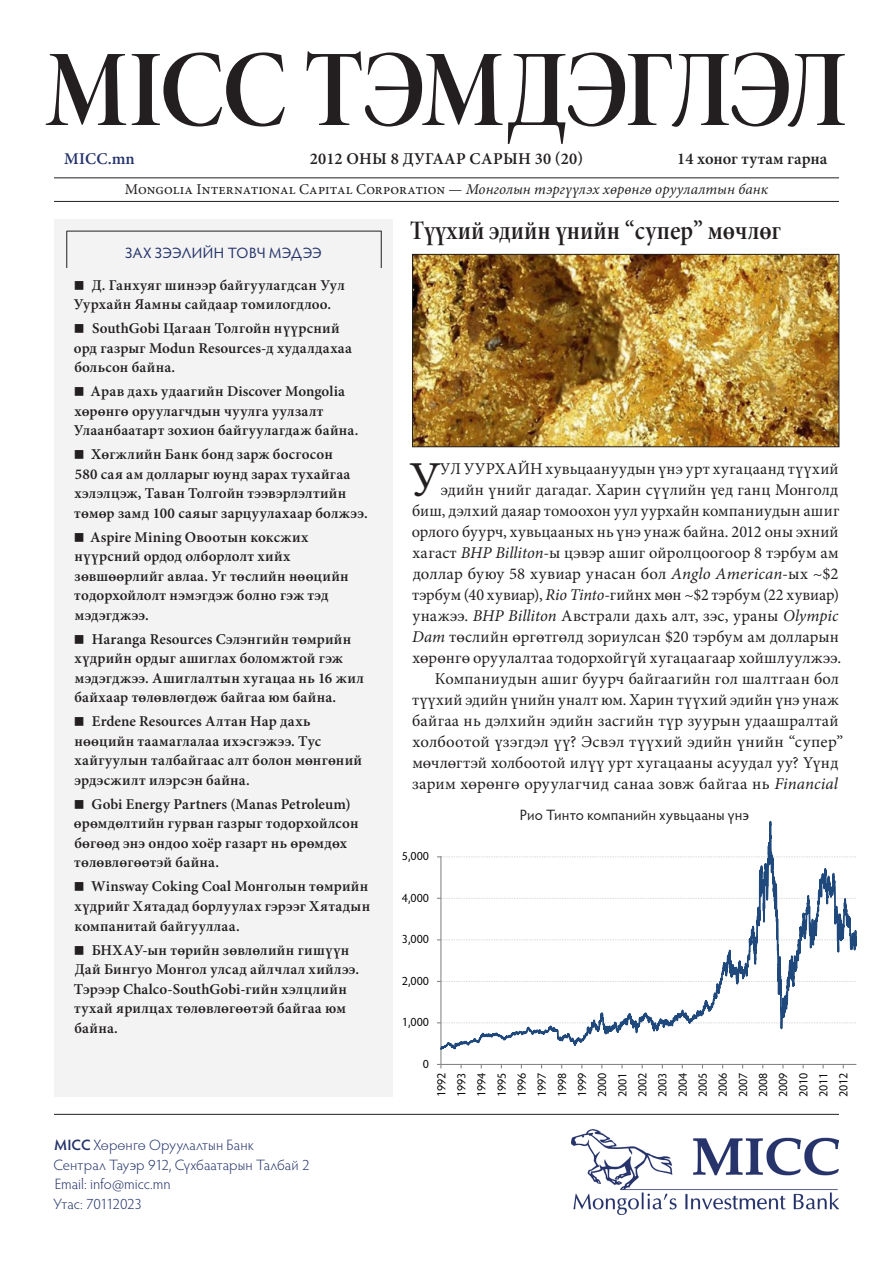
<style>
.page{position:relative;width:893px;height:1263px;background:#fff}
.page>*{position:absolute;margin:0;border:0;box-sizing:border-box;transform-origin:0 0}
.Ner{font:109.5px "Minion Pro Bold Disp";letter-spacing:-.025em;color:#231f20;scale:.9 1}
.Biye_Ehlel{font:48.75px "Minionbolod";color:#231f20}
.GraphTitle{font:27px "Minionbolod Headline";color:#231f20}
.Biye_Ehlel-2{font:16.5px/21px "Minionbolod";letter-spacing:.015em;color:#231f20;text-align:right}
.Biye{font:16.5px/21px "Minionbolod";letter-spacing:.015em;color:#231f20}
.OnSarOdor{font:600 16.5px "Minionbolod";letter-spacing:.01em;color:#231f20}
.OnSarOdor-2{font:600 16.5px "Minionbolod";letter-spacing:.005em;color:#24336b}
.t1{font:600 15px/19.5px "Minionbolod";letter-spacing:.015em;color:#231f20}
.Dugaar{font:15px "Minionbolod";letter-spacing:.005em;color:#231f20}
.Biye_noindent{font:300 15px/19.5px "Hypatia Sans Pro";letter-spacing:.005em;color:#24336b}
.ArTal{font:15px "Hypatia Sans Pro";letter-spacing:.01em;color:#231f20}
.garchig{font:15px "Hypatia Sans Pro";letter-spacing:.025em;color:#24336b}
.Biye_noindent-2{font:300 15px "Hypatia Sans Pro";letter-spacing:-.02em;color:#24336b}
.t2{font:12px/20.1px "Hypatia Sans Pro";letter-spacing:.005em;color:#000;text-align:justify}
.s1{font-style:italic}
.s2{font-family:"Minion Pro";font-weight:400;font-size:30px}
.s3{font-weight:600}
</style>
<div class="page">
<hr style="left:54px;top:1114px;width:785px;height:1px;background:#231f20">
<img style="left:571px;top:1129px;width:268px;height:85px">
<hr style="left:440px;top:820px;width:1px;height:244px;background:#868686">
<hr style="left:441px;top:1064px;width:415px;height:1px;background:#868686">
<svg style="left:437px;top:820px;width:419px;height:231px"></svg>
<div style="left:402px;top:813px;width:47px;height:38px;background:#fff"></div>
<div style="left:436px;top:849px;width:8px;height:7px;background:#fff"></div>
<img style="left:414px;top:256px;width:423px;height:189px">
<div style="left:412px;top:254px;width:427px;height:193px;border:1px solid #231f20"></div>
<div style="left:54px;top:219px;width:339px;height:877px;background:#f3f3f3"></div>
<hr style="left:67px;top:231px;width:314px;height:1px;background:#231f20">
<hr style="left:67px;top:231px;width:1px;height:37px;background:#231f20">
<hr style="left:381px;top:231px;width:1px;height:37px;background:#231f20">
<hr style="left:54px;top:178px;width:785px;height:1px;background:#231f20">
<hr style="left:54px;top:201px;width:785px;height:1px;background:#231f20">
<p class="Ner" style="left:45px;top:18px;width:894px">MICC ТЭМДЭГЛЭЛ</p>
<p class="OnSarOdor" style="left:310px;top:147px;width:275px">2012 ОНЫ 8 ДУГААР САРЫН 30 (20)</p>
<p class="OnSarOdor" style="left:677px;top:147px;width:152px">14 хоног тутам гарна</p>
<p class="OnSarOdor-2" style="left:64px;top:147px;width:72px">MICC.mn</p>
<p class="Dugaar" style="left:125px;top:179px;width:645px">Mongolia International Capital Corporation — <span class="s1">Монголын тэргүүлэх хөрөнгө оруулалтын банк</span></p>
<p class="garchig" style="left:125px;top:242px;width:198px">ЗАХ ЗЭЭЛИЙН ТОВЧ МЭДЭЭ</p>
<p class="t1" style="left:73px;top:275px;width:273px"><span class="s2">■</span> Д. Ганхуяг шинээр байгуулагдсан Уул<br>Уурхайн Яамны сайдаар томилогдлоо.</p>
<p class="t1" style="left:73px;top:319px;width:280px"><span class="s2">■</span> SouthGobi Цагаан Толгойн нүүрсний орд газрыг Modun Resources-д худалдахаа больсон байна.</p>
<p class="t1" style="left:73px;top:382px;width:287px"><span class="s2">■</span> Арав дахь удаагийн Discover Mongolia хөрөнгө оруулагчдын чуулга уулзалт<br>Улаанбаатарт зохион байгуулагдаж байна.</p>
<p class="t1" style="left:73px;top:445px;width:296px"><span class="s2">■</span> Хөгжлийн Банк бонд зарж босгосон<br>580 сая ам долларыг юунд зарах тухайгаа хэлэлцэж, Таван Толгойн тээвэрлэлтийн төмөр замд 100 саяыг зарцуулахаар болжээ.</p>
<p class="t1" style="left:73px;top:527px;width:277px"><span class="s2">■</span> Aspire Mining Овоотын коксжих нүүрсний ордод олборлолт хийх зөвшөөрлийг авлаа. Уг төслийн нөөцийн тодорхойлолт нэмэгдэж болно гэж тэд мэдэгджээ.</p>
<p class="t1" style="left:73px;top:629px;width:292px"><span class="s2">■</span> Haranga Resources Сэлэнгийн төмрийн хүдрийн ордыг ашиглах боломжтой гэж мэдэгджээ. Ашиглалтын хугацаа нь 16 жил байхаар төлөвлөгдөж байгаа юм байна.</p>
<p class="t1" style="left:73px;top:712px;width:290px"><span class="s2">■</span> Erdene Resources Алтан Нар дахь нөөцийн таамаглалаа ихэсгэжээ. Тус хайгуулын талбайгаас алт болон мөнгөний эрдэсжилт илэрсэн байна.</p>
<p class="t1" style="left:73px;top:794px;width:287px"><span class="s2">■</span> Gobi Energy Partners (Manas Petroleum) өрөмдөлтийн гурван газрыг тодорхойлсон бөгөөд энэ ондоо хоёр газарт нь өрөмдөх төлөвлөгөөтэй байна.</p>
<p class="t1" style="left:73px;top:877px;width:298px"><span class="s2">■</span> Winsway Coking Coal Монголын төмрийн хүдрийг Хятадад борлуулах гэрээг Хятадын компанитай байгууллаа.</p>
<p class="t1" style="left:73px;top:940px;width:287px"><span class="s2">■</span> БНХАУ-ын төрийн зөвлөлийн гишүүн<br>Дай Бингуо Монгол улсад айлчлал хийлээ.<br>Тэрээр Chalco-SouthGobi-гийн хэлцлийн тухай ярилцах төлөвлөгөөтэй байгаа юм байна.</p>
<p class="Biye_noindent" style="left:53px;top:1135px;width:258px"><span class="s3">MICC</span> Хөрөнгө Оруулалтын Банк<br>Сентрал Тауэр 912, Сүхбаатарын Талбай 2<br>Email: info@micc.mn</p>
<p class="Biye_noindent-2" style="left:53px;top:1194px;width:90px">Утас: 70112023</p>
<p class="GraphTitle" style="left:410px;top:212px;width:373px">Түүхий эдийн үнийн “супер” мөчлөг</p>
<p class="Biye_Ehlel-2" style="left:412px;top:459px;width:431px">УЛ УУРХАЙН хувьцаануудын үнэ урт хугацаанд түүхий эдийн үнийг дагадаг. Харин сүүлийн үед ганц Монголд биш, дэлхий даяар томоохон уул уурхайн компаниудын ашиг орлого буурч, хувьцааных нь үнэ унаж байна. 2012 оны эхний хагаст <span class="s1">BHP Billiton</span>-ы цэвэр ашиг ойролцоогоор 8 тэрбум ам доллар буюу 58 хувиар унасан бол <span class="s1">Anglo American</span>-ых ~$2 тэрбум (40 хувиар), <span class="s1">Rio Tinto</span>-гийнх мөн ~$2 тэрбум (22 хувиар) унажээ. <span class="s1">BHP Billiton</span> Австрали дахь алт, зэс, ураны <span class="s1">Olympic Dam</span> төслийн өргөтгөлд зориулсан $20 тэрбум ам долларын хөрөнгө оруулалтаа тодорхойгүй хугацаагаар хойшлуулжээ.</p>
<p class="Biye" style="left:412px;top:669px;width:433px;text-indent:23px">Компаниудын ашиг буурч байгаагийн гол шалтгаан бол түүхий эдийн үнийн уналт юм. Харин түүхий эдийн үнэ унаж байгаа нь дэлхийн эдийн засгийн түр зуурын удаашралтай холбоотой үзэгдэл үү? Эсвэл түүхий эдийн үнийн “супер” мөчлөгтэй холбоотой илүү урт хугацааны асуудал уу? Үүнд зарим хөрөнгө оруулагчид санаа зовж байгаа нь <span class="s1">Financial</span></p>
<p class="Biye_Ehlel" style="left:409px;top:447px;width:33px">У</p>
<p class="t2" style="left:402px;top:846px;width:29px">5,000</p>
<p class="t2" style="left:402px;top:887px;width:29px">4,000</p>
<p class="t2" style="left:402px;top:929px;width:29px">3,000</p>
<p class="t2" style="left:402px;top:970px;width:29px">2,000</p>
<p class="ArTal" style="left:520px;top:804px;width:231px">Рио Тинто компанийн хувьцааны үнэ</p>
<p class="t2" style="left:402px;top:1012px;width:29px">1,000</p>
<p class="t2" style="left:423px;top:1053px;width:8px">0</p>
<p class="t2" style="left:431px;top:1097px;width:26px;rotate:-90deg">1992<br>1993<br>1994<br>1995<br>1996<br>1997<br>1998<br>1999<br>2000<br>2001<br>2002<br>2003<br>2004<br>2005<br>2006<br>2007<br>2008<br>2009<br>2010<br>2011<br>2012</p>
</div>
